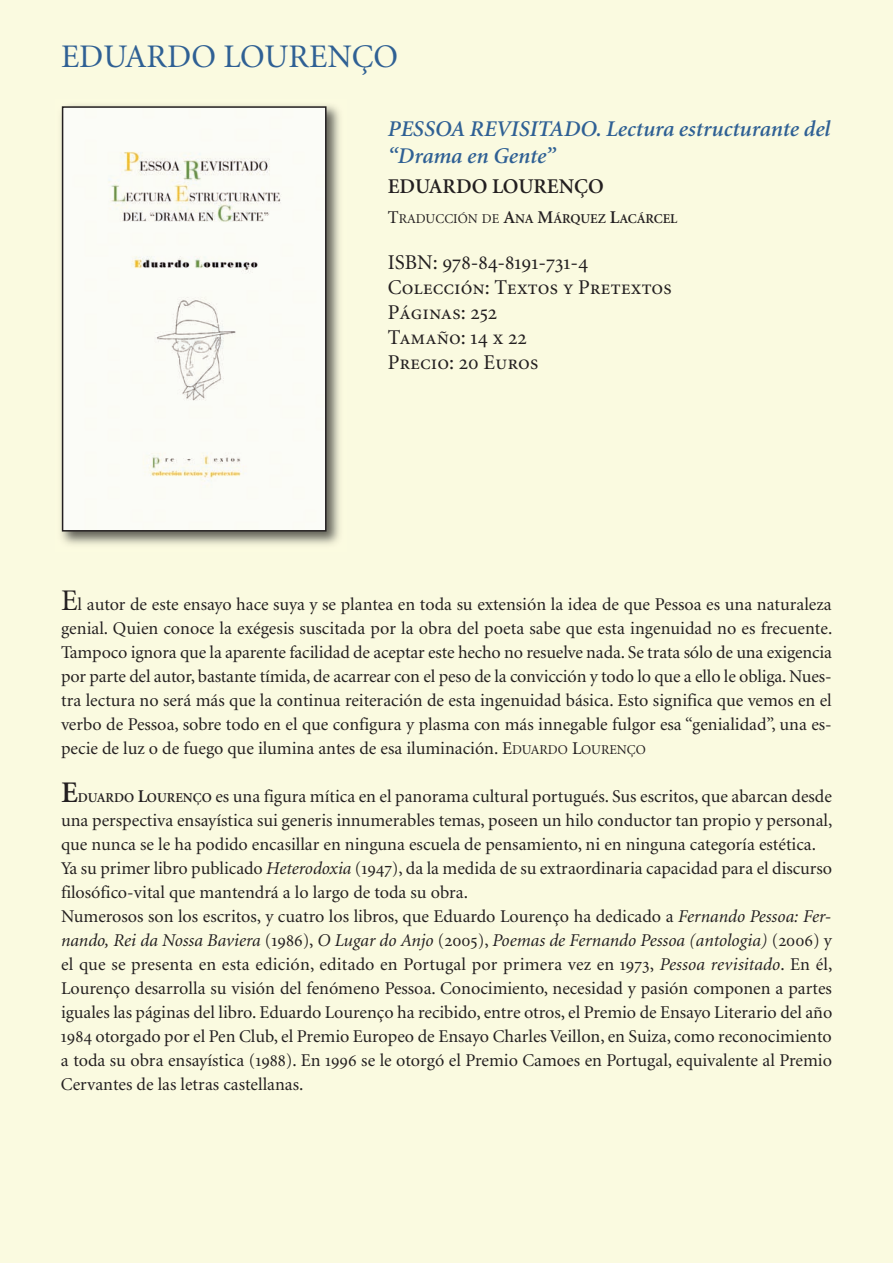
<style>
.page{position:relative;width:893px;height:1263px;background:#fafae0}
.page>*{position:absolute;margin:0;border:0;box-sizing:border-box;transform-origin:0 0}
.t1{font:33px "Minion";color:#2f6094}
.t2{font:600 30px "Minion";color:#231f20}
.t3{font:italic 600 22.5px/27px "Minion";color:#2f6094}
.t4{font:21px/25.2px "Minion Regular SC";color:#231f20}
.t5{font:600 21px "Minion";color:#231f20}
.t6{font:18px/24px "Minion";color:#231f20;text-align:justify}
.t7{font:600 13.5px "Minion";color:#231f20}
.s1{font-weight:400;font-size:18px}
.s2{font-weight:400}
.s3{font-size:18px}
.s4{font-size:30px}
.s5{font-size:13.5px}
.s6{font-weight:600;font-size:13.5px}
.s7{font-weight:600}
.s8{font-style:italic}
.s9{font-family:"Minion Regular SC"}
</style>
<div class="page">
<img style="left:61px;top:105px;width:279px;height:440px">
<div style="left:65px;top:109px;width:259px;height:419px;background:#fbfcf7"></div>
<div style="left:62px;top:106px;width:265px;height:425px;border:2px solid #231f20"></div>
<h1 class="t1" style="left:61px;top:44px;width:339px">EDUARDO LOURENÇO</h1>
<p class="t3" style="left:388px;top:117px;width:444px">PESSOA REVISITADO. Lectura estructurante del “Drama en Gente”</p>
<p class="t5" style="left:388px;top:178px;width:217px">EDUARDO LOURENÇO</p>
<p class="t7" style="left:388px;top:213px;width:291px"><span class="s1">T</span><span class="s2">RADUCCIÓN DE</span> <span class="s3">A</span>NA <span class="s3">M</span>ÁRQUEZ <span class="s3">L</span>ACÁRCEL</p>
<p class="t4" style="left:388px;top:250px;width:286px">ISBN: 978-84-8191-731-4<br>Colección: Textos y Pretextos<br>Páginas: 252<br>Tamaño: 14 x 22<br>Precio: 20 Euros</p>
<p class="t6" style="left:61px;top:593px;width:773px"><span class="s4">E</span>l autor de este ensayo hace suya y se plantea en toda su extensión la idea de que Pessoa es una naturaleza genial. Quien conoce la exégesis suscitada por la obra del poeta sabe que esta ingenuidad no es frecuente.<br>Tampoco ignora que la aparente facilidad de aceptar este hecho no resuelve nada. Se trata sólo de una exigencia por parte del autor, bastante tímida, de acarrear con el peso de la convicción y todo lo que a ello le obliga. Nues&shy;tra lectura no será más que la continua reiteración de esta ingenuidad básica. Esto significa que vemos en el verbo de Pessoa, sobre todo en el que configura y plasma con más innegable fulgor esa “genialidad”, una es&shy;pecie de luz o de fuego que ilumina antes de esa iluminación. E<span class="s5">DUARDO</span> L<span class="s5">OURENÇO</span></p>
<h2 class="t2" style="left:61px;top:780px;width:18px">E</h2>
<p class="t6" style="left:61px;top:785px;width:773px;text-align:left;text-indent:17px"><span class="s6">DUARDO</span> <span class="s7">L</span><span class="s6">OURENÇO</span> es una figura mítica en el panorama cultural portugués. Sus escritos, que abarcan desde una perspectiva ensayística sui generis innumerables temas, poseen un hilo conductor tan propio y personal, que nunca se le ha podido encasillar en ninguna escuela de pensamiento, ni en ninguna categoría estética.<br>Ya su primer libro publicado <span class="s8">Heterodoxia</span> (<span class="s9">1947</span>), da la medida de su extraordinaria capacidad para el discurso filosófico-vital que mantendrá a lo largo de toda su obra.<br>Numerosos son los escritos, y cuatro los libros, que Eduardo Lourenço ha dedicado a <span class="s8">Fernando Pessoa: Fer&shy;nando, Rei da Nossa Baviera</span> (<span class="s9">1986</span>), <span class="s8">O Lugar do Anjo</span> (<span class="s9">2005</span>), <span class="s8">Poemas de Fernando Pessoa (antologia)</span> (<span class="s9">2006</span>) y el que se presenta en esta edición, editado en Portugal por primera vez en <span class="s9">1973,</span> <span class="s8">Pessoa revisitado</span>. En él, Lourenço desarrolla su visión del fenómeno Pessoa. Conocimiento, necesidad y pasión componen a partes iguales las páginas del libro. Eduardo Lourenço ha recibido, entre otros, el Premio de Ensayo Literario del año <span class="s9">1984</span> otorgado por el Pen Club, el Premio Europeo de Ensayo Charles Veillon, en Suiza, como reconocimiento a toda su obra ensayística (<span class="s9">1988</span>). En <span class="s9">1996</span> se le otorgó el Premio Camoes en Portugal, equivalente al Premio Cervantes de las letras castellanas.</p>
</div>
